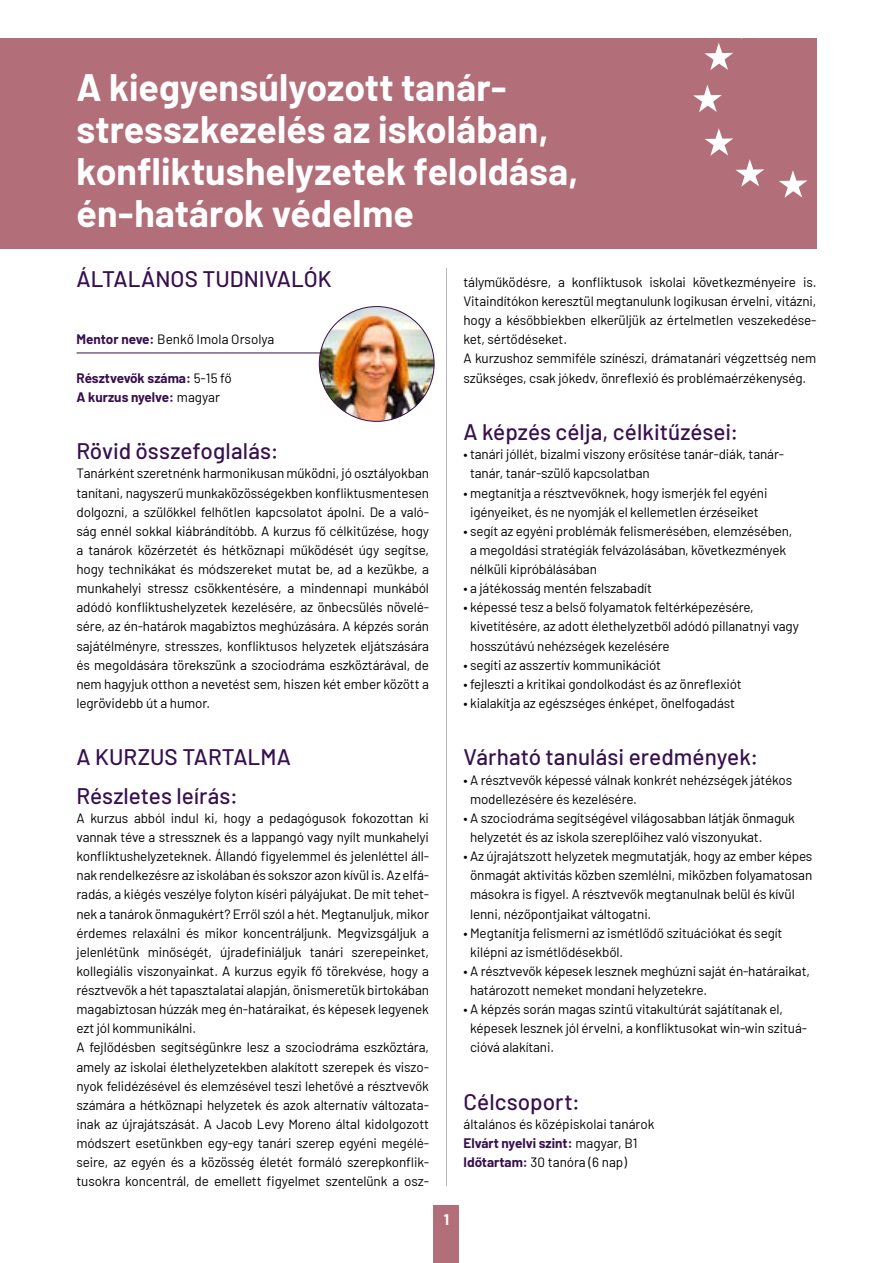
<style>
.page{position:relative;width:893px;height:1263px;background:#fff}
.page>*{position:absolute;margin:0;border:0;box-sizing:border-box;transform-origin:0 0}
.t1{font:700 37.5px/42px "Barlow";color:#fff}
.t2{font:500 22.5px/38.2px "Barlow";letter-spacing:.005em;color:#38104f}
.t3{font:700 15px "Barlow";color:#fff}
.t4{font:13.5px/19.2px "Barlow";letter-spacing:-.01em;color:#000}
.t5{font:700 13.5px/19.2px "Barlow";color:#38104f}
.s1{font-weight:700;color:#38104f}
.s2{font-weight:400;color:#000}
</style>
<div class="page">
<div style="left:434px;top:1205px;width:25px;height:58px;background:#b26f79"></div>
<div style="left:0;top:38px;width:816px;height:211px;background:#b26f79"></div>
<hr style="left:446px;top:268px;width:1px;height:918px;background:#b6b8ba">
<svg style="left:779px;top:170px;width:28px;height:28px"></svg>
<svg style="left:705px;top:128px;width:59px;height:59px"></svg>
<svg style="left:693px;top:85px;width:29px;height:27px"></svg>
<svg style="left:704px;top:38px;width:55px;height:32px"></svg>
<hr style="left:77px;top:353px;width:251px;height:1px;background:#38104f">
<img style="left:319px;top:307px;width:115px;height:114px;border-radius:57px">
<h1 class="t1" style="left:77px;top:64px;width:503px">A kiegyensúlyozott tanár&shy;stresszkezelés az iskolában, konfliktushelyzetek feloldása, én-határok védelme</h1>
<h2 class="t2" style="left:77px;top:258px;width:257px">ÁLTALÁNOS TUDNIVALÓK</h2>
<p class="t4" style="left:463px;top:271px;width:354px">tályműködésre, a konfliktusok iskolai következményeire is.<br>Vitaindítókon keresztül megtanulunk logikusan érvelni, vitázni, hogy a későbbiekben elkerüljük az értelmetlen veszekedése&shy;ket, sértődéseket.<br>A kurzushoz semmiféle színészi, drámatanári végzettség nem szükséges, csak jókedv, önreflexió és problémaérzékenység.</p>
<h2 class="t2" style="left:463px;top:411px;width:276px">A képzés célja, célkitűzései:</h2>
<p class="t4" style="left:470px;top:444px;width:315px;text-indent:-7px">• tanári jóllét, bizalmi viszony erősítése tanár-diák, tanár&shy;tanár, tanár-szülő kapcsolatban</p>
<p class="t4" style="left:463px;top:482px;width:305px;text-align:center">• megtanítja a résztvevőknek, hogy ismerjék fel egyéni igényeiket, és ne nyomják el kellemetlen érzéseiket</p>
<p class="t4" style="left:470px;top:520px;width:324px;text-indent:-7px">• segít az egyéni problémák felismerésében, elemzésében, a megoldási stratégiák felvázolásában, következmények nélküli kipróbálásában</p>
<p class="t4" style="left:463px;top:578px;width:190px">• a játékosság mentén felszabadít</p>
<p class="t4" style="left:470px;top:597px;width:330px;text-indent:-7px">• képessé tesz a belső folyamatok feltérképezésére, kivetítésére, az adott élethelyzetből adódó pillanatnyi vagy hosszútávú nehézségek kezelésére</p>
<p class="t4" style="left:463px;top:654px;width:199px">• segíti az asszertív kommunikációt</p>
<p class="t4" style="left:463px;top:673px;width:280px">• fejleszti a kritikai gondolkodást és az önreflexiót</p>
<p class="t4" style="left:463px;top:692px;width:273px">• kialakítja az egészséges énképet, önelfogadást</p>
<h2 class="t2" style="left:463px;top:736px;width:296px">Várható tanulási eredmények:</h2>
<p class="t4" style="left:470px;top:769px;width:324px;text-indent:-7px">• A résztvevők képessé válnak konkrét nehézségek játékos modellezésére és kezelésére.</p>
<p class="t4" style="left:470px;top:807px;width:326px;text-indent:-7px">• A szociodráma segítségével világosabban látják önmaguk helyzetét és az iskola szereplőihez való viszonyukat.</p>
<p class="t4" style="left:470px;top:846px;width:344px;text-indent:-7px">• Az újrajátszott helyzetek megmutatják, hogy az ember képes önmagát aktivitás közben szemlélni, miközben folyamatosan másokra is figyel. A résztvevők megtanulnak belül és kívül lenni, nézőpontjaikat váltogatni.</p>
<p class="t4" style="left:470px;top:922px;width:314px;text-indent:-7px">• Megtanítja felismerni az ismétlődő szituációkat és segít kilépni az ismétlődésekből.</p>
<p class="t4" style="left:470px;top:960px;width:341px;text-indent:-7px">• A résztvevők képesek lesznek meghúzni saját én-határaikat, határozott nemeket mondani helyzetekre.</p>
<p class="t4" style="left:470px;top:999px;width:338px;text-indent:-7px">• A képzés során magas szintű vitakultúrát sajátítanak el, képesek lesznek jól érvelni, a konfliktusokat win-win szituá&shy;cióvá alakítani.</p>
<p class="t4" style="left:77px;top:329px;width:199px"><span class="s1">Mentor neve:</span> Benkő Imola Orsolya</p>
<p class="t5" style="left:77px;top:367px;width:157px">Résztvevők száma: <span class="s2">5-15 fő<br></span>A kurzus nyelve: <span class="s2">magyar</span></p>
<h2 class="t2" style="left:77px;top:430px;width:203px">Rövid összefoglalás:</h2>
<p class="t4" style="left:77px;top:463px;width:354px;text-align:justify">Tanárként szeretnénk harmonikusan működni, jó osztályokban tanítani, nagyszerű munkaközösségekben konfliktusmentesen dolgozni, a szülőkkel felhőtlen kapcsolatot ápolni. De a való&shy;ság ennél sokkal kiábrándítóbb. A kurzus fő célkitűzése, hogy a tanárok közérzetét és hétköznapi működését úgy segítse, hogy technikákat és módszereket mutat be, ad a kezükbe, a munkahelyi stressz csökkentésére, a mindennapi munkából adódó konfliktushelyzetek kezelésére, az önbecsülés növelé&shy;sére, az én-határok magabiztos meghúzására. A képzés során sajátélményre, stresszes, konfliktusos helyzetek eljátszására és megoldására törekszünk a szociodráma eszköztárával, de nem hagyjuk otthon a nevetést sem, hiszen két ember között a legrövidebb út a humor.</p>
<h2 class="t2" style="left:77px;top:736px;width:216px">A KURZUS TARTALMA<br>Részletes leírás:</h2>
<p class="t4" style="left:77px;top:807px;width:354px">A kurzus abból indul ki, hogy a pedagógusok fokozottan ki vannak téve a stressznek és a lappangó vagy nyílt munkahelyi konfliktushelyzeteknek. Állandó figyelemmel és jelenléttel áll&shy;nak rendelkezésre az iskolában és sokszor azon kívül is. Az elfá&shy;radás, a kiégés veszélye folyton kíséri pályájukat. De mit tehet&shy;nek a tanárok önmagukért? Erről szól a hét. Megtanuljuk, mikor érdemes relaxálni és mikor koncentráljunk. Megvizsgáljuk a jelenlétünk minőségét, újradefiniáljuk tanári szerepeinket, kollegiális viszonyainkat. A kurzus egyik fő törekvése, hogy a résztvevők a hét tapasztalatai alapján, önismeretük birtokában magabiztosan húzzák meg én-határaikat, és képesek legyenek ezt jól kommunikálni.<br>A fejlődésben segítségünkre lesz a szociodráma eszköztára, amely az iskolai élethelyzetekben alakított szerepek és viszo&shy;nyok felidézésével és elemzésével teszi lehetővé a résztvevők számára a hétköznapi helyzetek és azok alternatív változata&shy;inak az újrajátszását. A Jacob Levy Moreno által kidolgozott módszert esetünkben egy-egy tanári szerep egyéni megélé&shy;seire, az egyén és a közösség életét formáló szerepkonflik&shy;tusokra koncentrál, de emellett figyelmet szentelünk a osz-</p>
<h2 class="t2" style="left:463px;top:1081px;width:118px">Célcsoport:</h2>
<p class="t4" style="left:463px;top:1113px;width:193px">általános és középiskolai tanárok<br><span class="s1">Elvárt nyelvi szint:</span> magyar, B1<br><span class="s1">Időtartam:</span> 30 tanóra (6 nap)</p>
<p class="t3" style="left:444px;top:1208px;width:7px">1</p>
</div>
